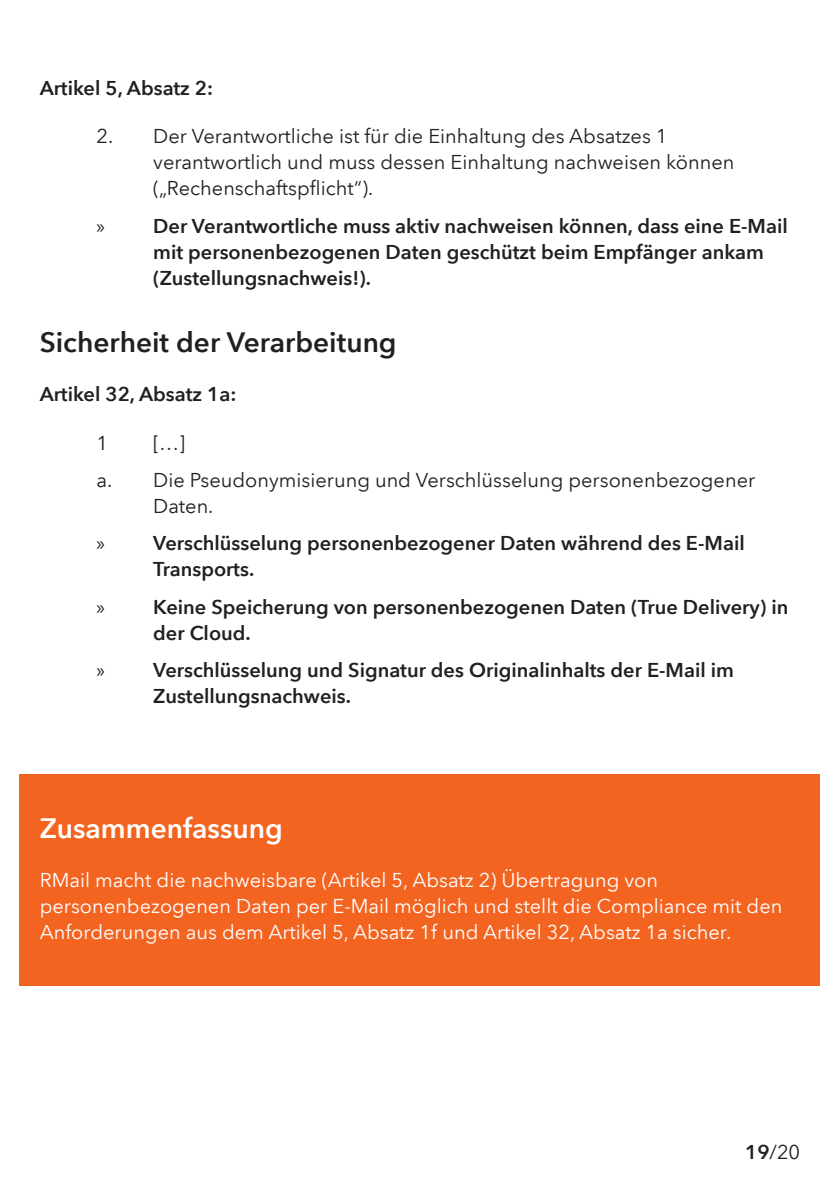
<style>
.page{position:relative;width:840px;height:1191px;background:#fff}
.page>*{position:absolute;margin:0;border:0;box-sizing:border-box;transform-origin:0 0}
.t1{font:600 28px "Avenir Next LT Pro";color:#231f20}
.t2{font:600 28px "Avenir Next LT Pro";color:#fff}
.t3{font:600 20px/26px "Avenir Next LT Pro";color:#231f20}
.t4{font:20px/26px "Avenir Next LT Pro";color:#231f20}
.t5{font:20px/26px "Avenir Next LT Pro";color:#fff}
.t6{font:20px "Myriad Pro";color:#231f20}
.s1{font-weight:600}
</style>
<div class="page">
<div style="left:20px;top:774px;width:799px;height:211px;background:#f36421"></div>
<p class="t3" style="left:40px;top:74px;width:175px">Artikel 5, Absatz 2:</p>
<p class="t4" style="left:153px;top:123px;width:582px;text-indent:-57px">2. Der Verantwortliche ist für die Einhaltung des Absatzes 1 verantwortlich und muss dessen Einhaltung nachweisen können („Rechenschaftspflicht“).</p>
<p class="t6" style="left:96px;top:213px;width:10px">»</p>
<p class="t3" style="left:153px;top:212px;width:635px">Der Verantwortliche muss aktiv nachweisen können, dass eine E-Mail mit personenbezogenen Daten geschützt beim Empfänger ankam (Zustellungsnachweis!).</p>
<h2 class="t1" style="left:40px;top:325px;width:358px">Sicherheit der Verarbeitung</h2>
<p class="t3" style="left:40px;top:381px;width:198px">Artikel 32, Absatz 1a:</p>
<p class="t4" style="left:96px;top:430px;width:13px">1</p>
<p class="t4" style="left:153px;top:430px;width:33px">[…]</p>
<p class="t4" style="left:153px;top:467px;width:603px;text-indent:-57px">a. Die Pseudonymisierung und Verschlüsselung personenbezogener<br>Daten.</p>
<p class="t6" style="left:96px;top:531px;width:10px">»</p>
<p class="t3" style="left:153px;top:530px;width:592px">Verschlüsselung personenbezogener Daten während des E-Mail<br>Transports.</p>
<p class="t6" style="left:96px;top:594px;width:10px">»</p>
<p class="t3" style="left:153px;top:593px;width:636px">Keine Speicherung von personenbezogenen Daten (True Delivery) in der Cloud.</p>
<p class="t6" style="left:96px;top:658px;width:10px">»</p>
<p class="t3" style="left:153px;top:657px;width:582px">Verschlüsselung und Signatur des Originalinhalts der E-Mail im<br>Zustellungsnachweis.</p>
<h2 class="t2" style="left:40px;top:811px;width:244px">Zusammenfassung</h2>
<p class="t5" style="left:40px;top:867px;width:743px">RMail macht die nachweisbare (Artikel 5, Absatz 2) Übertragung von personenbezogenen Daten per E-Mail möglich und stellt die Compliance mit den<br>Anforderungen aus dem Artikel 5, Absatz 1f und Artikel 32, Absatz 1a sicher.</p>
<p class="t4" style="left:744px;top:1138px;width:56px"><span class="s1">19</span>/20</p>
</div>
